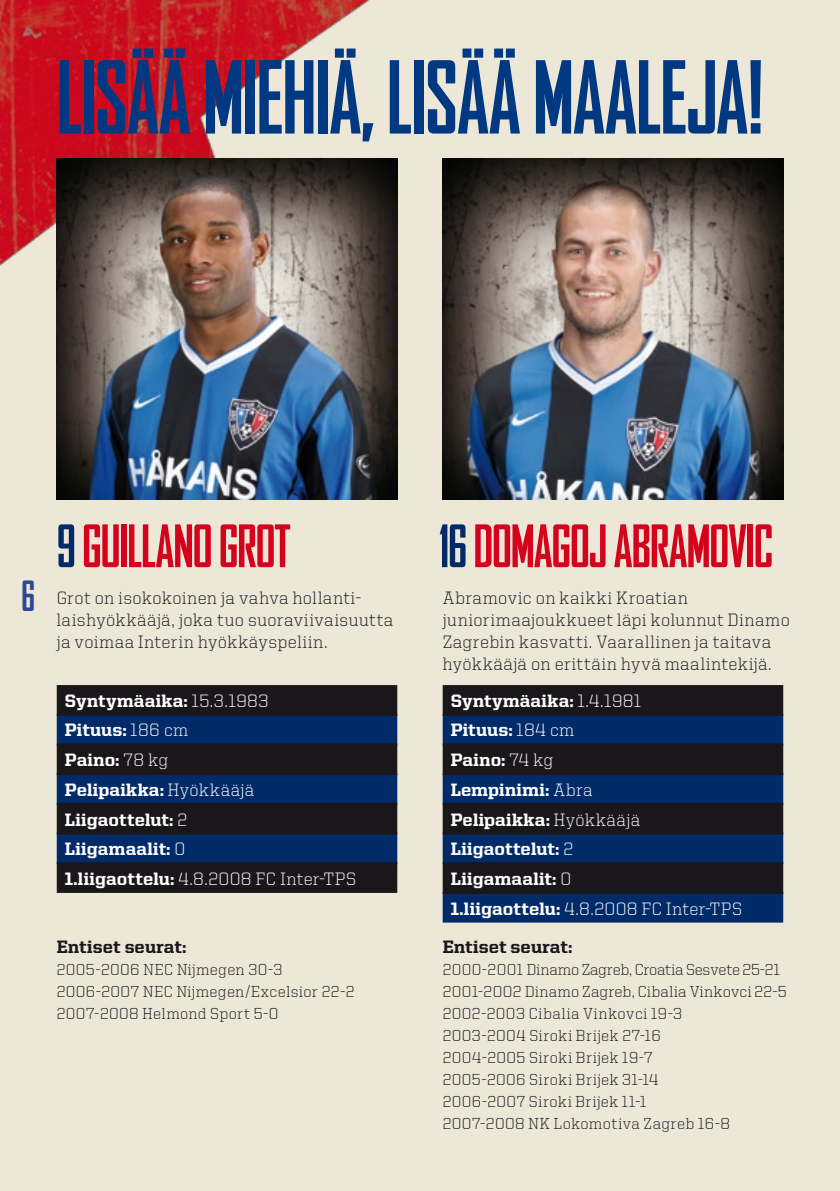
<style>
.page{position:relative;width:840px;height:1191px;background:#fff}
.page>*{position:absolute;margin:0;border:0;box-sizing:border-box;transform-origin:0 0}
.t1{font:700 condensed 96px "Agency FB";letter-spacing:-.015em;color:#003882}
.t2{font:700 condensed 56px "Agency FB";letter-spacing:-.02em;color:#d4021d}
.t3{font:700 condensed 40px "Agency FB";color:#2f4694}
.t4{font:800 18px/29.6px "United Serif Reg";letter-spacing:.015em;color:#fff}
.t5{font:300 18px/22px "United Serif Reg";letter-spacing:.03em;color:#1a171b}
.t6{font:800 18px "United Serif Reg";letter-spacing:-.005em;color:#1a171b}
.t7{font:300 16px/22px "United Serif Reg";letter-spacing:.03em;color:#1a171b}
.s1{color:#002b68}
.s2{font-weight:300}
</style>
<div class="page">
<div style="left:0;top:0;width:839px;height:1191px;background:#ece7d7"></div>
<img style="left:0;top:0;width:398px;height:366px">
<div style="left:57px;top:685px;width:340px;height:208px;background:#1a171b"></div>
<svg style="left:57px;top:715px;width:340px;height:147px;background:#0a2248"></svg>
<hr style="left:57px;top:713px;width:340px;height:2px;background:#1a171b">
<hr style="left:57px;top:743px;width:340px;height:2px;background:#1a171b">
<hr style="left:57px;top:773px;width:340px;height:2px;background:#1a171b">
<hr style="left:57px;top:803px;width:340px;height:2px;background:#1a171b">
<hr style="left:57px;top:832px;width:340px;height:2px;background:#1a171b">
<hr style="left:57px;top:862px;width:340px;height:2px;background:#1a171b">
<div style="left:442px;top:685px;width:340px;height:28px;background:#1a171b"></div>
<svg style="left:442px;top:715px;width:340px;height:207px;background:#0d2347"></svg>
<hr style="left:442px;top:713px;width:340px;height:2px;background:#1a171b">
<hr style="left:442px;top:743px;width:340px;height:2px;background:#1a171b">
<hr style="left:442px;top:773px;width:340px;height:2px;background:#1a171b">
<hr style="left:442px;top:803px;width:340px;height:2px;background:#1a171b">
<hr style="left:442px;top:832px;width:340px;height:2px;background:#1a171b">
<hr style="left:442px;top:862px;width:340px;height:2px;background:#1a171b">
<hr style="left:442px;top:892px;width:340px;height:2px;background:#1a171b">
<img style="left:57px;top:159px;width:340px;height:340px">
<img style="left:442px;top:159px;width:341px;height:340px">
<h1 class="t1" style="left:57px;top:46px;width:173px">LISÄÄ MIEHIÄ</h1>
<h1 class="t1" style="left:360px;top:46px;width:54px">, LISÄÄ</h1>
<h1 class="t1" style="left:532px;top:46px;width:232px">MAALEJA!</h1>
<h3 class="t3" style="left:22px;top:575px;width:15px">6</h3>
<h2 class="t2" style="left:57px;top:516px;width:181px"><span class="s1">9</span>GUILLANO GROT</h2>
<h2 class="t2" style="left:438px;top:516px;width:266px"><span class="s1">16</span> DOMAGOJ ABRAMOVIC</h2>
<p class="t5" style="left:57px;top:587px;width:338px">Grot on isokokoinen ja vahva hollanti&shy;laishyökkääjä, joka tuo suoraviivaisuutta ja voimaa Interin hyökkäyspeliin.</p>
<p class="t5" style="left:442px;top:587px;width:348px">Abramovic on kaikki Kroatian juniorimaajoukkueet läpi kolunnut Dinamo Zagrebin kasvatti. Vaarallinen ja taitava hyökkääjä on erittäin hyvä maalintekijä.</p>
<p class="t4" style="left:65px;top:685px;width:293px">Syntymäaika: <span class="s2">15.3.1983<br></span>Pituus: <span class="s2">186 cm<br></span>Paino: <span class="s2">78 kg<br></span>Pelipaikka: <span class="s2">Hyökkääjä<br></span>Liigaottelut: <span class="s2">2<br></span>Liigamaalit: <span class="s2">0<br></span>1.liigaottelu: <span class="s2">4.8.2008 FC Inter-TPS</span></p>
<p class="t4" style="left:450px;top:685px;width:293px">Syntymäaika: <span class="s2">1.4.1981<br></span>Pituus: <span class="s2">184 cm<br></span>Paino: <span class="s2">74 kg<br></span>Lempinimi: <span class="s2">Abra<br></span>Pelipaikka: <span class="s2">Hyökkääjä<br></span>Liigaottelut: <span class="s2">2<br></span>Liigamaalit: <span class="s2">0<br></span>1.liigaottelu: <span class="s2">4.8.2008 FC Inter-TPS</span></p>
<p class="t6" style="left:57px;top:936px;width:131px">Entiset seurat:</p>
<p class="t7" style="left:57px;top:958px;width:299px">2005-2006 NEC Nijmegen 30-3<br>2006-2007 NEC Nijmegen/Excelsior 22-2<br>2007-2008 Helmond Sport 5-0</p>
<p class="t6" style="left:442px;top:936px;width:131px">Entiset seurat:</p>
<p class="t7" style="left:442px;top:958px;width:345px">2000-2001 Dinamo Zagreb, Croatia Sesvete 25-21<br>2001-2002 Dinamo Zagreb, Cibalia Vinkovci 22-5<br>2002-2003 Cibalia Vinkovci 19-3<br>2003-2004 Siroki Brijek 27-16<br>2004-2005 Siroki Brijek 19-7<br>2005-2006 Siroki Brijek 31-14<br>2006-2007 Siroki Brijek 11-1<br>2007-2008 NK Lokomotiva Zagreb 16-8</p>
</div>
